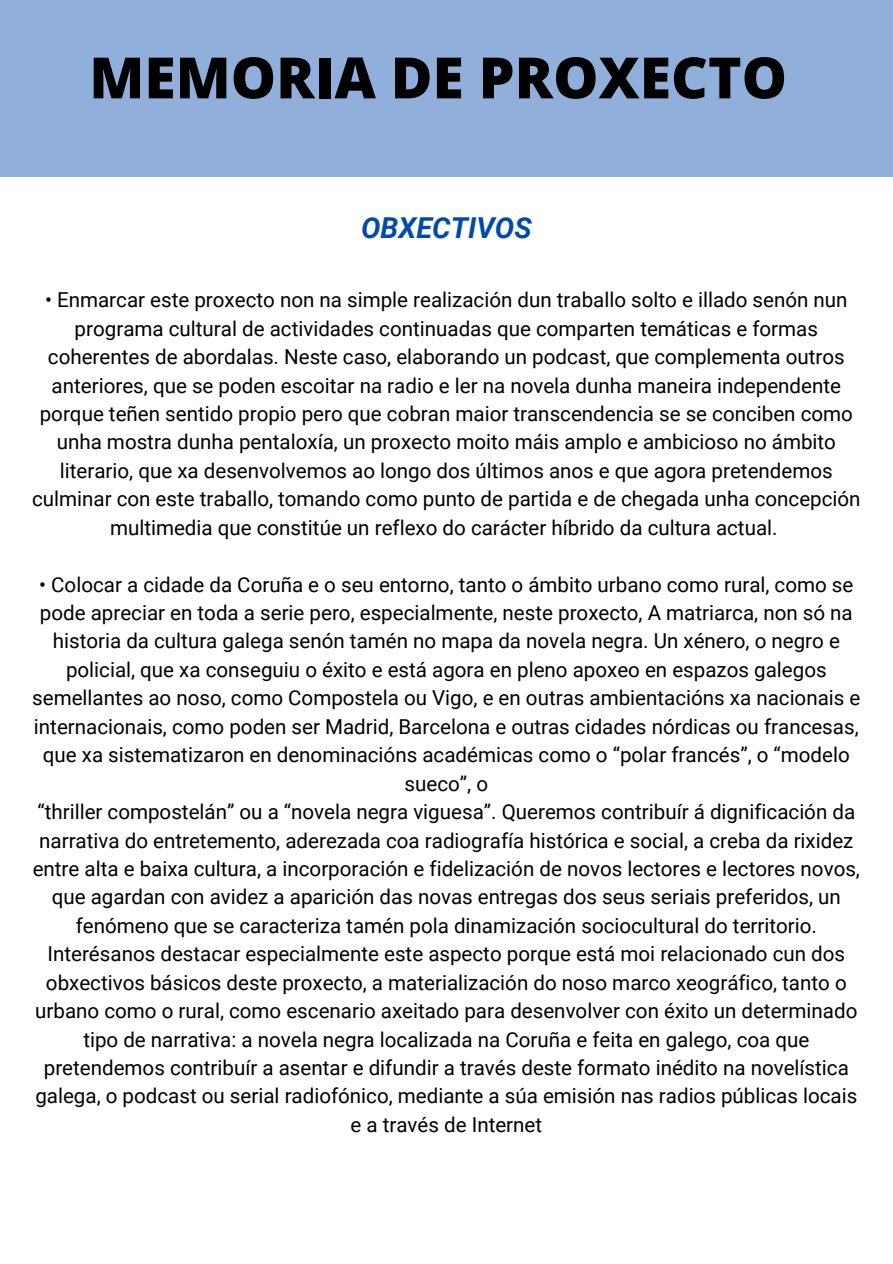
<style>
.page{position:relative;width:893px;height:1264px;background:#fff}
.page>*{position:absolute;margin:0;border:0;box-sizing:border-box;transform-origin:0 0}
.t1{font:800 57px "Open Sans";color:#000}
.t2{font:italic 700 28.8px "Roboto";color:#004aad}
.t3{font:20.55px/28.3px "Roboto";color:#000;text-align:center}
</style>
<div class="page">
<div style="left:0;top:0;width:892px;height:177px;background:#90b0db"></div>
<h1 class="t1" style="left:89px;top:37px;width:699px">MEMORIA DE PROXECTO</h1>
<h2 class="t2" style="left:361px;top:211px;width:172px">OBXECTIVOS</h2>
<p class="t3" style="left:32px;top:286px;width:830px">• Enmarcar este proxecto non na simple realización dun traballo solto e illado senón nun programa cultural de actividades continuadas que comparten temáticas e formas coherentes de abordalas. Neste caso, elaborando un podcast, que complementa outros anteriores, que se poden escoitar na radio e ler na novela dunha maneira independente porque teñen sentido propio pero que cobran maior transcendencia se se conciben como unha mostra dunha pentaloxía, un proxecto moito máis amplo e ambicioso no ámbito literario, que xa desenvolvemos ao longo dos últimos anos e que agora pretendemos culminar con este traballo, tomando como punto de partida e de chegada unha concepción multimedia que constitúe un reflexo do carácter híbrido da cultura actual.</p>
<p class="t3" style="left:32px;top:570px;width:829px">• Colocar a cidade da Coruña e o seu entorno, tanto o ámbito urbano como rural, como se pode apreciar en toda a serie pero, especialmente, neste proxecto, A matriarca, non só na historia da cultura galega senón tamén no mapa da novela negra. Un xénero, o negro e policial, que xa conseguiu o éxito e está agora en pleno apoxeo en espazos galegos semellantes ao noso, como Compostela ou Vigo, e en outras ambientacións xa nacionais e internacionais, como poden ser Madrid, Barcelona e outras cidades nórdicas ou francesas, que xa sistematizaron en denominacións académicas como o “polar francés”, o “modelo sueco”, o<br>“thriller compostelán” ou a “novela negra viguesa”. Queremos contribuír á dignificación da narrativa do entretemento, aderezada coa radiografía histórica e social, a creba da rixidez entre alta e baixa cultura, a incorporación e fidelización de novos lectores e lectores novos, que agardan con avidez a aparición das novas entregas dos seus seriais preferidos, un fenómeno que se caracteriza tamén pola dinamización sociocultural do territorio.<br>Interésanos destacar especialmente este aspecto porque está moi relacionado cun dos obxectivos básicos deste proxecto, a materialización do noso marco xeográfico, tanto o urbano como o rural, como escenario axeitado para desenvolver con éxito un determinado tipo de narrativa: a novela negra localizada na Coruña e feita en galego, coa que pretendemos contribuír a asentar e difundir a través deste formato inédito na novelística galega, o podcast ou serial radiofónico, mediante a súa emisión nas radios públicas locais e a través de Internet</p>
</div>
